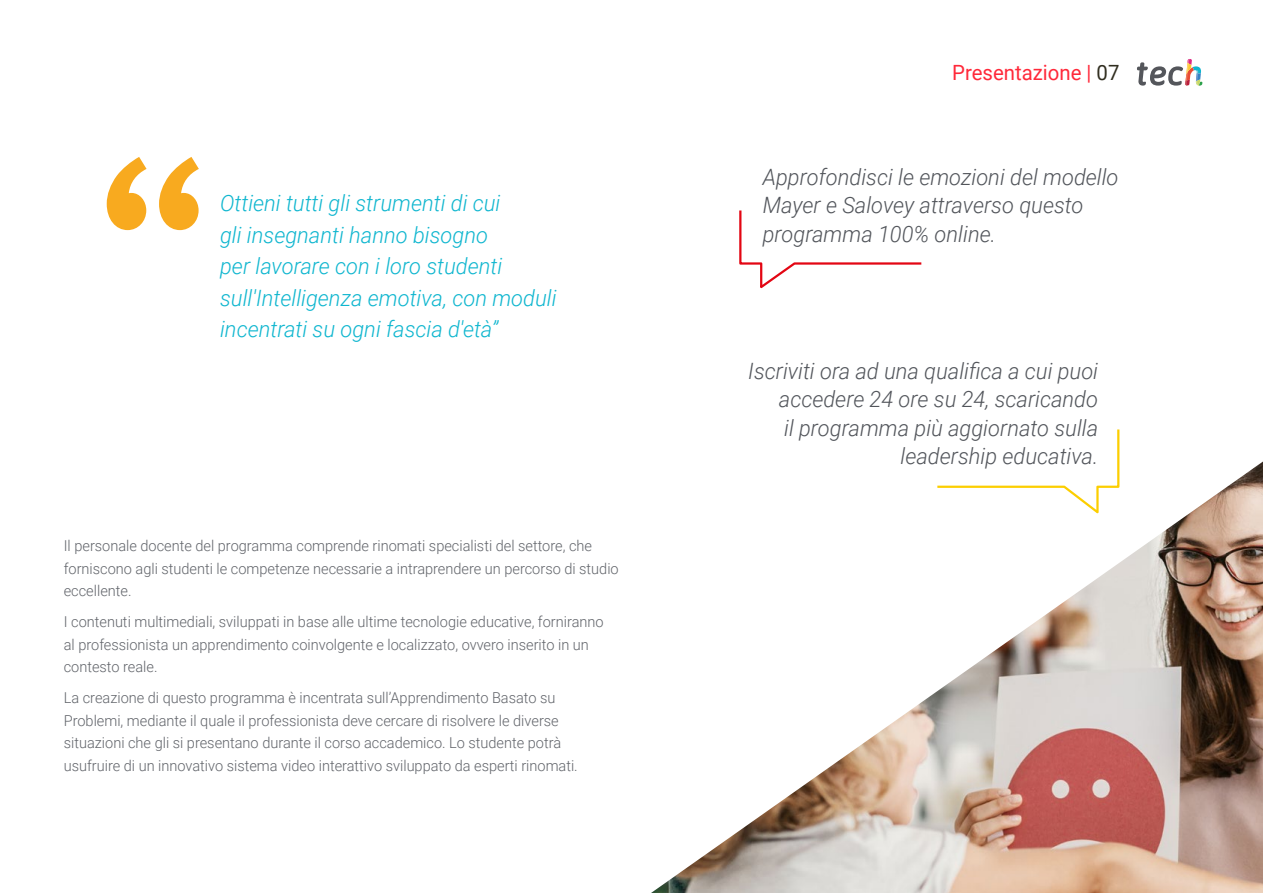
<style>
.page{position:relative;width:1263px;height:893px;background:#fff}
.page>*{position:absolute;margin:0;border:0;box-sizing:border-box;transform-origin:0 0}
.t1{font:italic 300 22.5px/28.5px "Roboto";color:#52555b;text-align:right}
.t2{font:italic 300 22.5px/31.5px "Roboto";color:#0fb6cf}
.t3{font:21px "Roboto";color:#ff293a}
.t4{font:300 15px/22.5px "Roboto";color:#61646a}
.s1{color:#312e20}
</style>
<div class="page">
<svg style="left:1117px;top:429px;width:3px;height:32px"></svg>
<svg style="left:739px;top:210px;width:183px;height:79px"></svg>
<svg style="left:107px;top:157px;width:92px;height:73px"></svg>
<img style="left:651px;top:461px;width:612px;height:432px">
<svg style="left:1137px;top:59px;width:65px;height:27px"></svg>
<h1 class="t2" style="left:220px;top:187px;width:338px">Ottieni tutti gli strumenti di cui<br>gli insegnanti hanno bisogno<br>per lavorare con i loro studenti sull'Intelligenza emotiva, con moduli incentrati su ogni fascia d'età”</h1>
<p class="t4" style="left:64px;top:534px;width:556px">Il personale docente del programma comprende rinomati specialisti del settore, che forniscono agli studenti le competenze necessarie a intraprendere un percorso di studio eccellente.</p>
<p class="t4" style="left:64px;top:610px;width:541px">I contenuti multimediali, sviluppati in base alle ultime tecnologie educative, forniranno al professionista un apprendimento coinvolgente e localizzato, ovvero inserito in un contesto reale.</p>
<p class="t4" style="left:64px;top:686px;width:515px">La creazione di questo programma è incentrata sull’Apprendimento Basato su Problemi, mediante il quale il professionista deve cercare di risolvere le diverse situazioni che gli si presentano durante il corso accademico. Lo studente potrà usufruire di un innovativo sistema video interattivo sviluppato da esperti rinomati.</p>
<h2 class="t3" style="left:952px;top:57px;width:169px">Presentazione | <span class="s1">07</span></h2>
<h1 class="t1" style="left:763px;top:162px;width:357px;text-align:left">Approfondisci le emozioni del modello<br>Mayer e Salovey attraverso questo programma 100% online.</h1>
<h1 class="t1" style="left:748px;top:356px;width:351px">Iscriviti ora ad una qualifica a cui puoi accedere 24 ore su 24, scaricando<br>il programma più aggiornato sulla leadership educativa.</h1>
</div>
